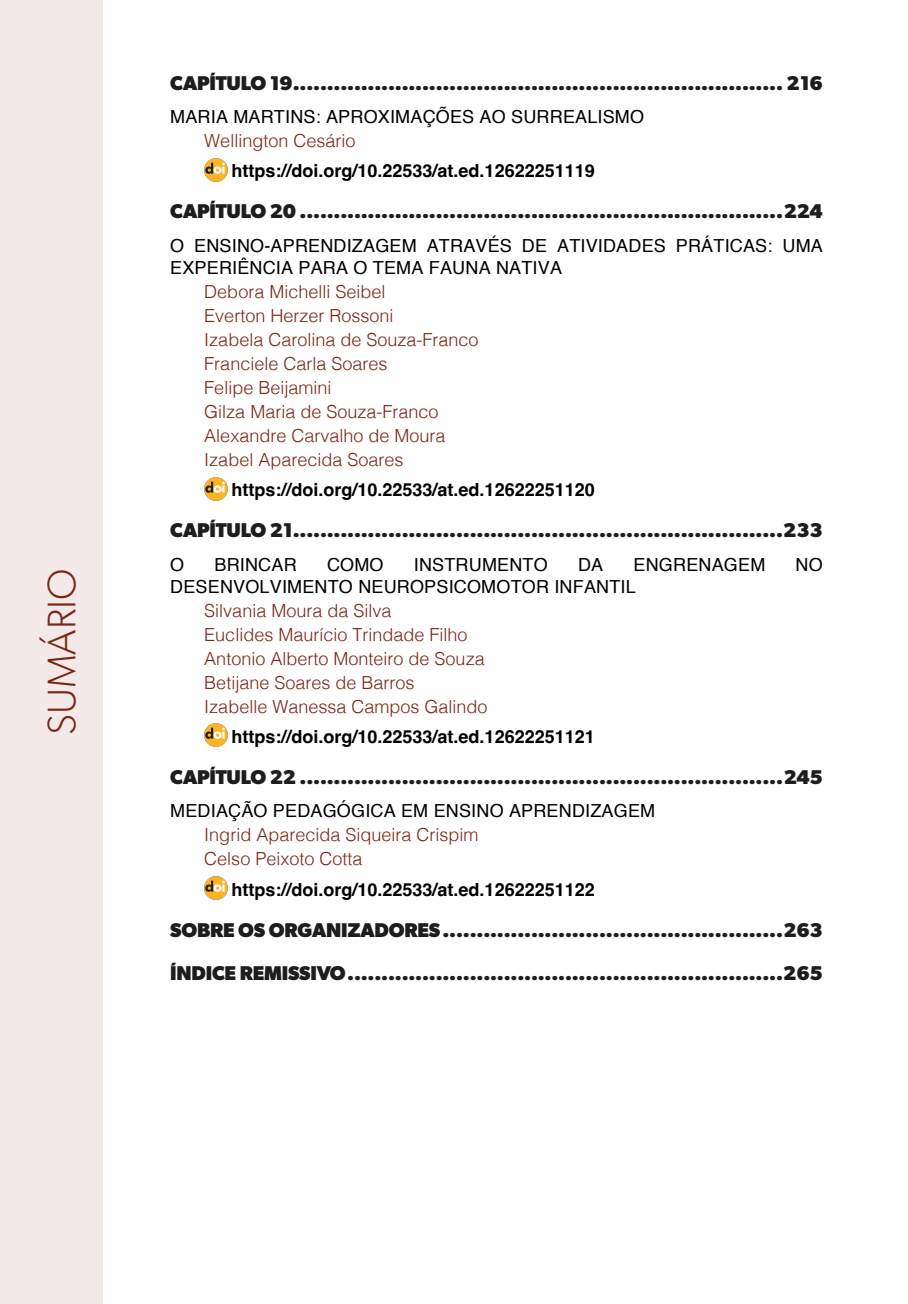
<style>
.page{position:relative;width:908px;height:1304px;background:#fff}
.page>*{position:absolute;margin:0;border:0;box-sizing:border-box;transform-origin:0 0}
.t1{font:300 40px "Gibson";color:#7a2616}
.t2{font:700 20px/43px "Gibson";letter-spacing:-.01em;color:#1d1d1b}
.t3{font:300 18px/24px "Helvetica";color:#7a2616}
.t4{font:18px/22px "Helvetica";letter-spacing:.01em;color:#000}
.t5{font:700 18px "Helvetica";color:#000}
</style>
<div class="page">
<div style="left:0;top:0;width:103px;height:1304px;background:#f2e9e8"></div>
<img style="left:204px;top:158px;width:23px;height:23px">
<img style="left:204px;top:477px;width:23px;height:23px">
<img style="left:204px;top:724px;width:23px;height:23px">
<img style="left:204px;top:877px;width:23px;height:23px">
<h1 class="t1" style="left:37px;top:735px;width:167px;rotate:-90deg">SUMÁRIO</h1>
<p class="t2" style="left:170px;top:61px;width:653px">CAPÍTULO 19........................................................................ 216</p>
<p class="t4" style="left:170px;top:106px;width:475px">MARIA MARTINS: APROXIMAÇÕES AO SURREALISMO</p>
<p class="t3" style="left:204px;top:127px;width:153px">Wellington Cesário</p>
<p class="t5" style="left:231px;top:160px;width:365px">https://doi.org/10.22533/at.ed.12622251119</p>
<p class="t2" style="left:170px;top:190px;width:653px">CAPÍTULO 20 .......................................................................224</p>
<p class="t4" style="left:170px;top:235px;width:653px">O ENSINO-APRENDIZAGEM ATRAVÉS DE ATIVIDADES PRÁTICAS: UMA<br>EXPERIÊNCIA PARA O TEMA FAUNA NATIVA</p>
<p class="t3" style="left:204px;top:278px;width:276px">Debora Michelli Seibel<br>Everton Herzer Rossoni<br>Izabela Carolina de Souza-Franco<br>Franciele Carla Soares<br>Felipe Beijamini<br>Gilza Maria de Souza-Franco<br>Alexandre Carvalho de Moura<br>Izabel Aparecida Soares</p>
<p class="t5" style="left:231px;top:479px;width:365px">https://doi.org/10.22533/at.ed.12622251120</p>
<p class="t2" style="left:170px;top:508px;width:653px">CAPÍTULO 21........................................................................233</p>
<p class="t4" style="left:170px;top:554px;width:16px">O</p>
<p class="t4" style="left:214px;top:554px;width:84px">BRINCAR</p>
<p class="t4" style="left:327px;top:554px;width:58px">COMO</p>
<p class="t4" style="left:413px;top:554px;width:135px">INSTRUMENTO</p>
<p class="t4" style="left:578px;top:554px;width:27px">DA</p>
<p class="t4" style="left:633px;top:554px;width:133px">ENGRENAGEM</p>
<p class="t4" style="left:795px;top:554px;width:29px">NO</p>
<p class="t4" style="left:170px;top:576px;width:467px">DESENVOLVIMENTO NEUROPSICOMOTOR INFANTIL</p>
<p class="t3" style="left:204px;top:597px;width:285px">Silvania Moura da Silva<br>Euclides Maurício Trindade Filho<br>Antonio Alberto Monteiro de Souza<br>Betijane Soares de Barros<br>Izabelle Wanessa Campos Galindo</p>
<p class="t5" style="left:231px;top:726px;width:365px">https://doi.org/10.22533/at.ed.12622251121</p>
<p class="t2" style="left:170px;top:755px;width:653px">CAPÍTULO 22 .......................................................................245</p>
<p class="t4" style="left:170px;top:801px;width:486px">MEDIAÇÃO PEDAGÓGICA EM ENSINO APRENDIZAGEM</p>
<p class="t3" style="left:204px;top:822px;width:276px">Ingrid Aparecida Siqueira Crispim<br>Celso Peixoto Cotta</p>
<p class="t5" style="left:231px;top:878px;width:365px">https://doi.org/10.22533/at.ed.12622251122</p>
<p class="t2" style="left:170px;top:908px;width:653px">SOBRE OS ORGANIZADORES..................................................263<br>ÍNDICE REMISSIVO................................................................265</p>
</div>
